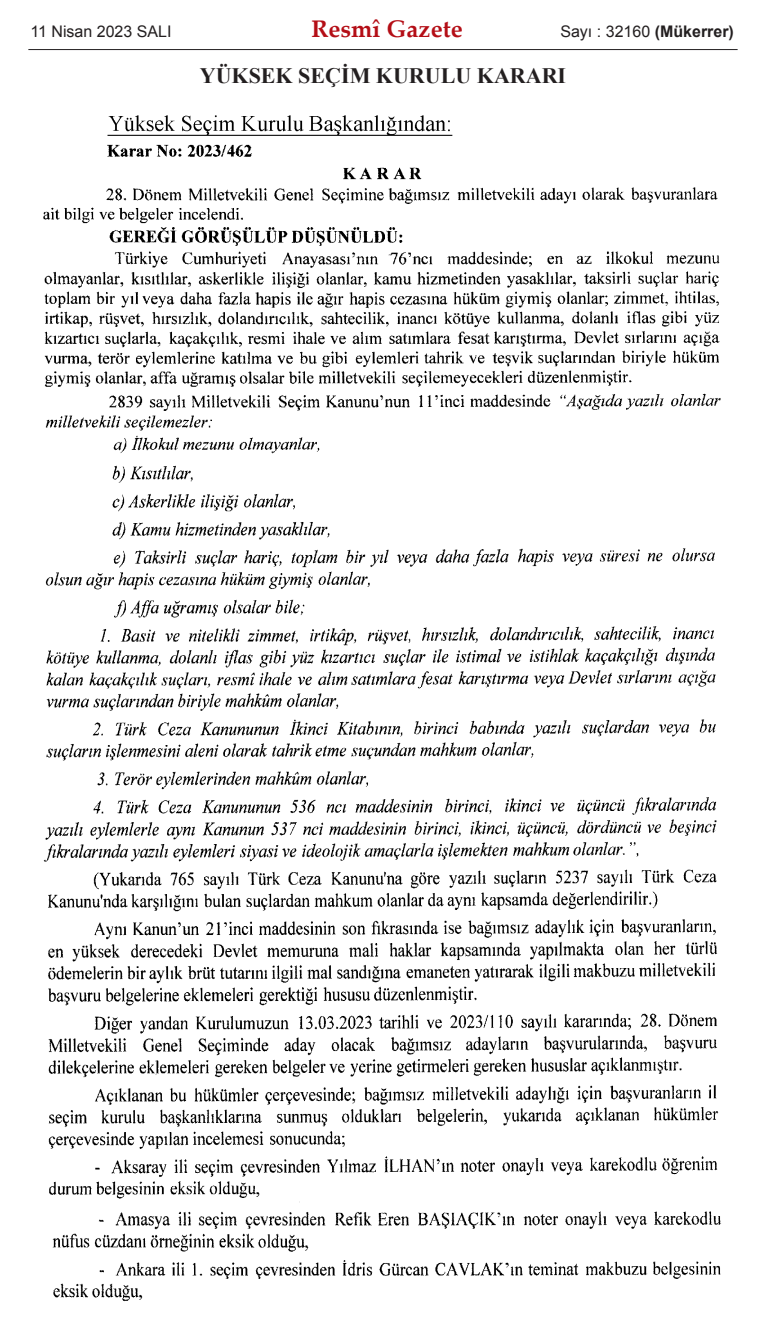
<style>
.page{position:relative;width:766px;height:1327px;background:#fff}
.page>*{position:absolute;margin:0;border:0;box-sizing:border-box;transform-origin:0 0}
.t1{font:700 24px "Palatino Linotype";color:#b40e16}
.t2{font:700 22px "Times New Roman";color:#231f20}
.t3{font:16px "Arial";color:#231f20}
.s1{font-weight:700}
</style>
<div class="page">
<img style="left:43px;top:115px;width:678px;height:339px">
<img style="left:43px;top:466px;width:678px;height:836px">
<hr style="left:28px;top:49px;width:709px;height:1px;background:#231f20">
<p class="t3" style="left:30px;top:22px;width:143px">11 Nisan 2023 SALI</p>
<h1 class="t1" style="left:311px;top:19px;width:153px">Resmî Gazete</h1>
<p class="t3" style="left:560px;top:22px;width:175px">Sayı : 32160 <span class="s1">(Mükerrer)</span></p>
<h2 class="t2" style="left:200px;top:63px;width:368px">YÜKSEK SEÇİM KURULU KARARI</h2>
</div>
